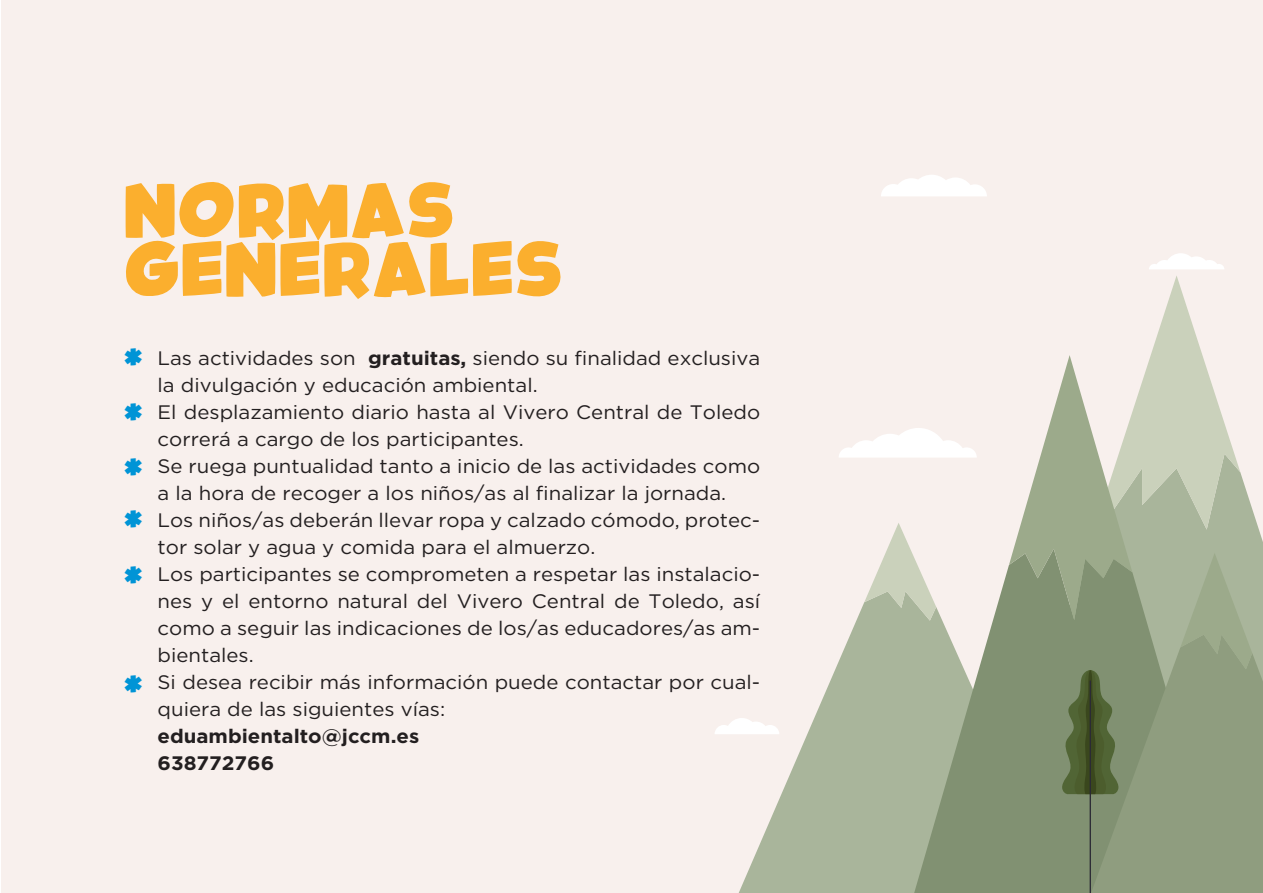
<style>
.page{position:relative;width:1263px;height:893px;background:#fff}
.page>*{position:absolute;margin:0;border:0;box-sizing:border-box;transform-origin:0 0}
.t1{font:49.05px/58.9px "Kids Magazine";color:#fbaf2e;scale:1.05 1}
.t2{font:22.35px "Kids Magazine";color:#0094d6;scale:1.05 1}
.t3{font:19.5px/27px "Gotham";color:#231f20;scale:1.05 1}
.t4{font:700 19.5px/27px "Gotham";color:#231f20;scale:1.05 1}
.s1{font-weight:700}
</style>
<div class="page">
<div style="left:2px;top:0;width:1261px;height:893px;background:#f8f0ed"></div>
<svg style="left:881px;top:175px;width:106px;height:21px"></svg>
<svg style="left:1149px;top:253px;width:75px;height:16px"></svg>
<svg style="left:715px;top:719px;width:22px;height:15px"></svg>
<svg style="left:839px;top:428px;width:137px;height:29px"></svg>
<svg style="left:957px;top:454px;width:306px;height:181px"></svg>
<svg style="left:737px;top:603px;width:169px;height:290px;fill:#a9b59b"></svg>
<svg style="left:864px;top:523px;width:46px;height:98px"></svg>
<svg style="left:906px;top:549px;width:147px;height:344px"></svg>
<svg style="left:1053px;top:635px;width:210px;height:258px;background:#8c9a7c"></svg>
<svg style="left:1009px;top:276px;width:243px;height:518px"></svg>
<hr style="left:1089px;top:681px;width:2px;height:212px;background:#2b2a35">
<h1 class="t1" style="left:124px;top:189px;width:421px">NORMAS<br>GENERALES</h1>
<p class="t2" style="left:124px;top:355px;width:20px">*</p>
<p class="t2" style="left:124px;top:410px;width:20px">*</p>
<p class="t2" style="left:124px;top:466px;width:20px">*</p>
<p class="t2" style="left:124px;top:517px;width:20px">*</p>
<p class="t2" style="left:124px;top:574px;width:20px">*</p>
<p class="t2" style="left:124px;top:682px;width:20px">*</p>
<p class="t3" style="left:158px;top:344px;width:575px">Las actividades son <span class="s1">gratuitas,</span> siendo su finalidad exclusiva la divulgación y educación ambiental.<br>El desplazamiento diario hasta al Vivero Central de Toledo correrá a cargo de los participantes.<br>Se ruega puntualidad tanto a inicio de las actividades como a la hora de recoger a los niños/as al finalizar la jornada.<br>Los niños/as deberán llevar ropa y calzado cómodo, protec&shy;tor solar y agua y comida para el almuerzo.<br>Los participantes se comprometen a respetar las instalacio&shy;nes y el entorno natural del Vivero Central de Toledo, así como a seguir las indicaciones de los/as educadores/as am&shy;bientales.<br>Si desea recibir más información puede contactar por cual&shy;quiera de las siguientes vías:</p>
<p class="t4" style="left:158px;top:722px;width:251px">eduambientalto@jccm.es<br>638772766</p>
</div>
